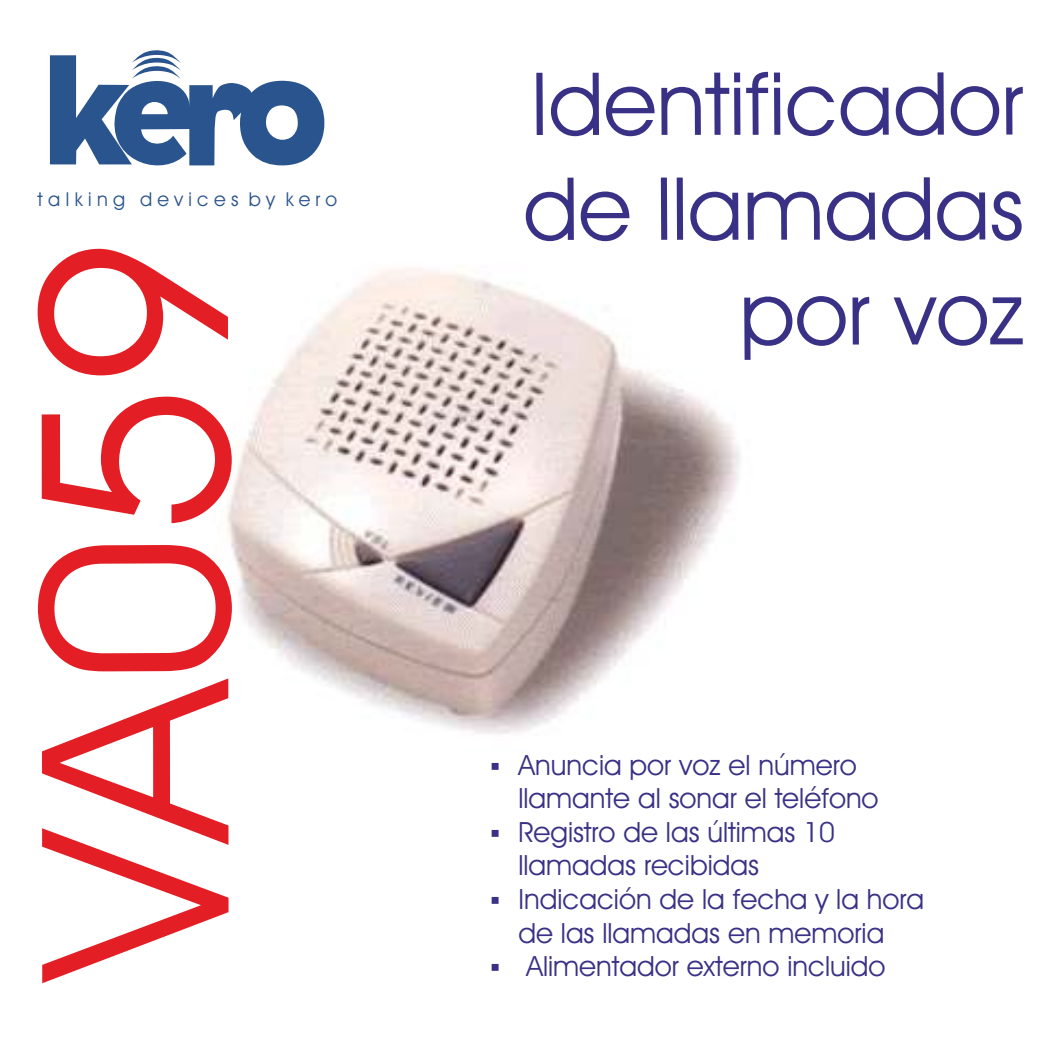
<style>
.page{position:relative;width:1042px;height:1042px;background:#fff}
.page>*{position:absolute;margin:0;border:0;box-sizing:border-box;transform-origin:0 0}
.t1{font:261.97px "Avant Garde IT Cby BT";color:#e31e24}
.t2{font:87.5px/104.8px "Avant Garde IT Cby BT";letter-spacing:-.005em;color:#393185;text-align:right}
.t3{font:28px/33.6px "Avant Garde IT Cby BT";color:#393185}
.t4{font:19.25px "Avant Garde IT Cby BT";color:#2a548d}
</style>
<div class="page">
<img style="left:227px;top:268px;width:513px;height:466px">
<svg style="left:50px;top:50px;width:274px;height:116px"></svg>
<p class="t4" style="left:38px;top:192px;width:301px">t a l k i n g d e v i c e s b y k e r o</p>
<h1 class="t1" style="left:29px;top:977px;width:742px;rotate:-90deg">VA059</h1>
<h2 class="t2" style="left:523px;top:60px;width:503px">Identificador de llamadas por voz</h2>
<p class="t3" style="left:518px;top:750px;width:362px;text-indent:-29px">▪ Anuncia por voz el número llamante al sonar el teléfono</p>
<p class="t3" style="left:518px;top:818px;width:318px;text-indent:-29px">▪ Registro de las últimas 10 llamadas recibidas</p>
<p class="t3" style="left:490px;top:885px;width:436px;text-align:center">▪ Indicación de la fecha y la hora de las llamadas en memoria</p>
<p class="t3" style="left:490px;top:952px;width:397px">▪ Alimentador externo incluido</p>
</div>
